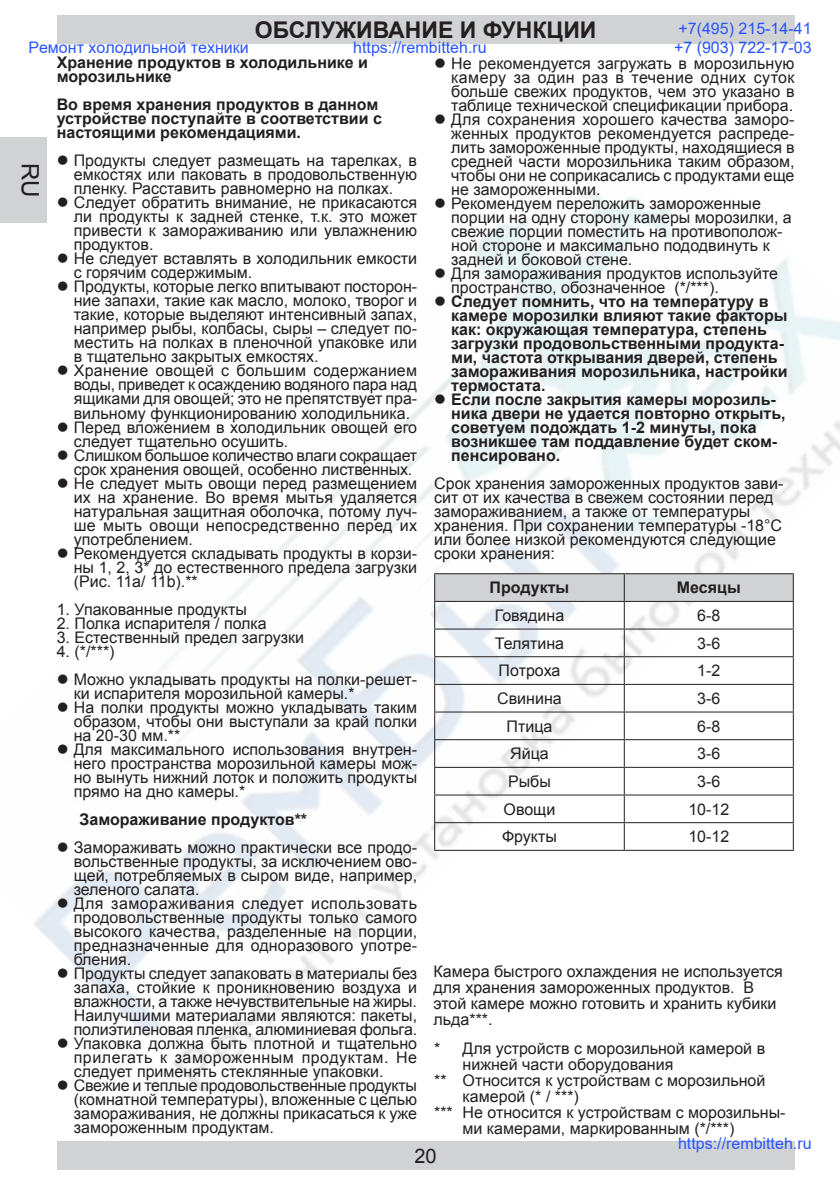
<style>
.page{position:relative;width:840px;height:1191px;background:#fff}
.page>*{position:absolute;margin:0;border:0;box-sizing:border-box;transform-origin:0 0}
.t1{font:24px "Arial";color:#231f20}
.t2{font:700 23px "Arial";color:#231f20}
.t3{font:20px "Arial";color:#231f20}
.t4{font:16px/14px "Arial";color:#231f20;text-align:justify}
.t5{font:700 16px/14px "Arial";color:#231f20}
.t6{font:16px/19.2px "Arial";color:#2954ff}
</style>
<div class="page">
<img style="left:33px;top:137px;width:806px;height:956px">
<div style="left:57px;top:16px;width:737px;height:28px;background:#d1d2d4"></div>
<div style="left:57px;top:1141px;width:737px;height:28px;background:#d1d2d4"></div>
<hr style="left:434px;top:573px;width:190px;height:1px;background:#231f20">
<hr style="left:624px;top:573px;width:169px;height:1px;background:#231f20">
<svg style="left:434px;top:574px;width:359px;height:276px"></svg>
<hr style="left:434px;top:850px;width:190px;height:1px;background:#231f20">
<hr style="left:624px;top:850px;width:169px;height:1px;background:#231f20">
<div style="left:0;top:137px;width:46px;height:86px;background:#d1d2d4"></div>
<svg style="left:69px;top:166px;width:16px;height:1px"></svg>
<svg style="left:69px;top:558px;width:16px;height:1px"></svg>
<svg style="left:69px;top:684px;width:16px;height:1px"></svg>
<svg style="left:69px;top:712px;width:16px;height:1px"></svg>
<svg style="left:69px;top:754px;width:16px;height:1px"></svg>
<svg style="left:69px;top:852px;width:16px;height:1px"></svg>
<h2 class="t2" style="left:254px;top:15px;width:343px">ОБСЛУЖИВАНИЕ И ФУНКЦИИ</h2>
<p class="t5" style="left:57px;top:56px;width:313px">Хранение продуктов в холодильнике и морозильнике</p>
<p class="t5" style="left:57px;top:98px;width:326px">Во время хранения продуктов в данном устройстве поступайте в соответствии с настоящими рекомендациями.</p>
<p class="t4" style="left:74px;top:154px;width:344px;text-indent:-17px">● Продукты следует размещать на тарелках, в емкостях или паковать в продовольственную пленку. Расставить равномерно на полках.</p>
<p class="t4" style="left:74px;top:196px;width:345px;text-indent:-17px">● Следует обратить внимание, не прикасаются ли продукты к задней стенке, т.к. это может привести к замораживанию или увлажнению продуктов.</p>
<p class="t4" style="left:74px;top:252px;width:344px;text-indent:-17px">● Не следует вставлять в холодильник емкости с горячим содержимым.</p>
<p class="t4" style="left:74px;top:280px;width:345px;text-indent:-17px">● Продукты, которые легко впитывают посторон&shy;ние запахи, такие как масло, молоко, творог и такие, которые выделяют интенсивный запах, например рыбы, колбасы, сыры – следует по&shy;местить на полках в пленочной упаковке или в тщательно закрытых емкостях.</p>
<p class="t4" style="left:74px;top:364px;width:345px;text-indent:-17px">● Хранение овощей с большим содержанием воды, приведет к осаждению водяного пара над ящиками для овощей; это не препятствует пра&shy;вильному функционированию холодильника.</p>
<p class="t4" style="left:74px;top:420px;width:344px;text-indent:-17px">● Перед вложением в холодильник овощей его следует тщательно осушить.</p>
<p class="t4" style="left:57px;top:448px;width:361px;text-align:right">● Слишком большое количество влаги сокращает срок хранения овощей, особенно лиственных.</p>
<p class="t4" style="left:74px;top:476px;width:344px;text-indent:-17px">● Не следует мыть овощи перед размещением их на хранение. Во время мытья удаляется натуральная защитная оболочка, потому луч&shy;ше мыть овощи непосредственно перед их употреблением.</p>
<p class="t4" style="left:74px;top:546px;width:344px;text-indent:-17px">● Рекомендуется складывать продукты в корзи&shy;ны 1, 2, 3* до естественного предела загрузки (Рис. 11a/ 11b).**</p>
<p class="t4" style="left:57px;top:602px;width:192px">1. Упакованные продукты</p>
<p class="t4" style="left:57px;top:616px;width:211px">2. Полка испарителя / полка</p>
<p class="t4" style="left:57px;top:630px;width:249px">3. Естественный предел загрузки</p>
<p class="t4" style="left:57px;top:644px;width:59px">4. (*/***)</p>
<p class="t4" style="left:74px;top:672px;width:344px;text-indent:-17px">● Можно укладывать продукты на полки-решет&shy;ки испарителя морозильной камеры.*</p>
<p class="t4" style="left:74px;top:700px;width:345px;text-indent:-17px">● На полки продукты можно укладывать таким образом, чтобы они выступали за край полки на 20-30 мм.**</p>
<p class="t4" style="left:74px;top:742px;width:345px;text-indent:-17px">● Для максимального использования внутрен&shy;него пространства морозильной камеры мож&shy;но вынуть нижний лоток и положить продукты прямо на дно камеры.*</p>
<p class="t5" style="left:79px;top:812px;width:229px">Замораживание продуктов**</p>
<p class="t4" style="left:74px;top:840px;width:345px;text-indent:-17px">● Замораживать можно практически все продо&shy;вольственные продукты, за исключением ово&shy;щей, потребляемых в сыром виде, например, зеленого салата.</p>
<p class="t4" style="left:74px;top:896px;width:345px;text-indent:-17px">● Для замораживания следует использовать продовольственные продукты только самого высокого качества, разделенные на порции, предназначенные для одноразового употре&shy;бления.</p>
<p class="t4" style="left:74px;top:966px;width:345px;text-indent:-17px">● Продукты следует запаковать в материалы без запаха, стойкие к проникновению воздуха и влажности, а также нечувствительные на жиры.<br>Наилучшими материалами являются: пакеты, полиэтиленовая пленка, алюминиевая фольга.</p>
<p class="t4" style="left:74px;top:1036px;width:345px;text-indent:-17px">● Упаковка должна быть плотной и тщательно прилегать к замороженным продуктам. Не следует применять стеклянные упаковки.</p>
<p class="t4" style="left:74px;top:1078px;width:344px;text-indent:-17px">● Свежие и теплые продовольственные продукты (комнатной температуры), вложенные с целью замораживания, не должны прикасаться к уже замороженным продуктам.</p>
<p class="t6" style="left:673px;top:19px;width:139px">+7(495) 215-14-41 +7 (903) 722-17-03</p>
<p class="t6" style="left:28px;top:38px;width:222px">Ремонт холодильной техники</p>
<p class="t6" style="left:353px;top:38px;width:135px">https://rembitteh.ru</p>
<p class="t4" style="left:451px;top:57px;width:344px;text-indent:-17px">● Не рекомендуется загружать в морозильную камеру за один раз в течение одних суток больше свежих продуктов, чем это указано в таблице технической спецификации прибора.</p>
<p class="t4" style="left:451px;top:113px;width:345px;text-indent:-17px">● Для сохранения хорошего качества заморо&shy;женных продуктов рекомендуется распреде&shy;лить замороженные продукты, находящиеся в средней части морозильника таким образом, чтобы они не соприкасались с продуктами еще не замороженными.</p>
<p class="t4" style="left:451px;top:197px;width:342px;text-align:left;text-indent:-17px">● Рекомендуем переложить замороженные порции на одну сторону камеры морозилки, а свежие порции поместить на противополож&shy;ной стороне и максимально пододвинуть к задней и боковой стене.</p>
<p class="t4" style="left:451px;top:267px;width:328px;text-indent:-17px">● Для замораживания продуктов используйте пространство, обозначенное (*/***).</p>
<p class="t5" style="left:451px;top:295px;width:338px;text-indent:-17px">● Следует помнить, что на температуру в камере морозилки влияют такие факторы как: окружающая температура, степень загрузки продовольственными продукта&shy;ми, частота открывания дверей, степень замораживания морозильника, настройки термостата.</p>
<p class="t5" style="left:451px;top:393px;width:336px;text-indent:-17px">● Если после закрытия камеры морозиль&shy;ника двери не удается повторно открыть, советуем подождать 1-2 минуты, пока возникшее там поддавление будет ском&shy;пенсировано.</p>
<p class="t4" style="left:434px;top:477px;width:350px;text-align:left">Срок хранения замороженных продуктов зави&shy;сит от их качества в свежем состоянии перед замораживанием, а также от температуры хранения. При сохранении температуры -18°C или более низкой рекомендуются следующие сроки хранения:</p>
<p class="t5" style="left:489px;top:581px;width:81px">Продукты</p>
<p class="t5" style="left:676px;top:581px;width:65px">Месяцы</p>
<p class="t4" style="left:494px;top:608px;width:71px">Говядина</p>
<p class="t4" style="left:696px;top:608px;width:25px">6-8</p>
<p class="t4" style="left:494px;top:636px;width:71px">Телятина</p>
<p class="t4" style="left:696px;top:636px;width:25px">3-6</p>
<p class="t4" style="left:498px;top:664px;width:63px">Потроха</p>
<p class="t4" style="left:696px;top:664px;width:25px">1-2</p>
<p class="t4" style="left:497px;top:691px;width:66px">Свинина</p>
<p class="t4" style="left:696px;top:691px;width:25px">3-6</p>
<p class="t4" style="left:506px;top:719px;width:47px">Птица</p>
<p class="t4" style="left:696px;top:719px;width:25px">6-8</p>
<p class="t4" style="left:510px;top:747px;width:40px">Яйца</p>
<p class="t4" style="left:696px;top:747px;width:25px">3-6</p>
<p class="t4" style="left:508px;top:774px;width:44px">Рыбы</p>
<p class="t4" style="left:696px;top:774px;width:25px">3-6</p>
<p class="t4" style="left:503px;top:802px;width:53px">Овощи</p>
<p class="t4" style="left:688px;top:802px;width:42px">10-12</p>
<p class="t4" style="left:501px;top:830px;width:56px">Фрукты</p>
<p class="t4" style="left:688px;top:830px;width:42px">10-12</p>
<h1 class="t1" style="left:46px;top:163px;width:36px;rotate:90deg">RU</h1>
<p class="t4" style="left:433px;top:964px;width:350px;line-height:16px;text-align:left">Камера быстрого охлаждения не используется для хранения замороженных продуктов. В этой камере можно готовить и хранить кубики льда***.</p>
<p class="t4" style="left:434px;top:1041px;width:332px">* Для устройств с морозильной камерой в</p>
<p class="t4" style="left:462px;top:1057px;width:212px">нижней части оборудования</p>
<p class="t4" style="left:434px;top:1073px;width:332px">** Относится к устройствам с морозильной</p>
<p class="t4" style="left:462px;top:1089px;width:118px">камерой (* / ***)</p>
<p class="t4" style="left:434px;top:1105px;width:352px">*** Не относится к устройствам с морозильны-</p>
<p class="t4" style="left:462px;top:1121px;width:273px">ми камерами, маркированным (*/***)</p>
<p class="t6" style="left:677px;top:1133px;width:135px">https://rembitteh.ru</p>
<p class="t3" style="left:414px;top:1142px;width:24px">20</p>
</div>
